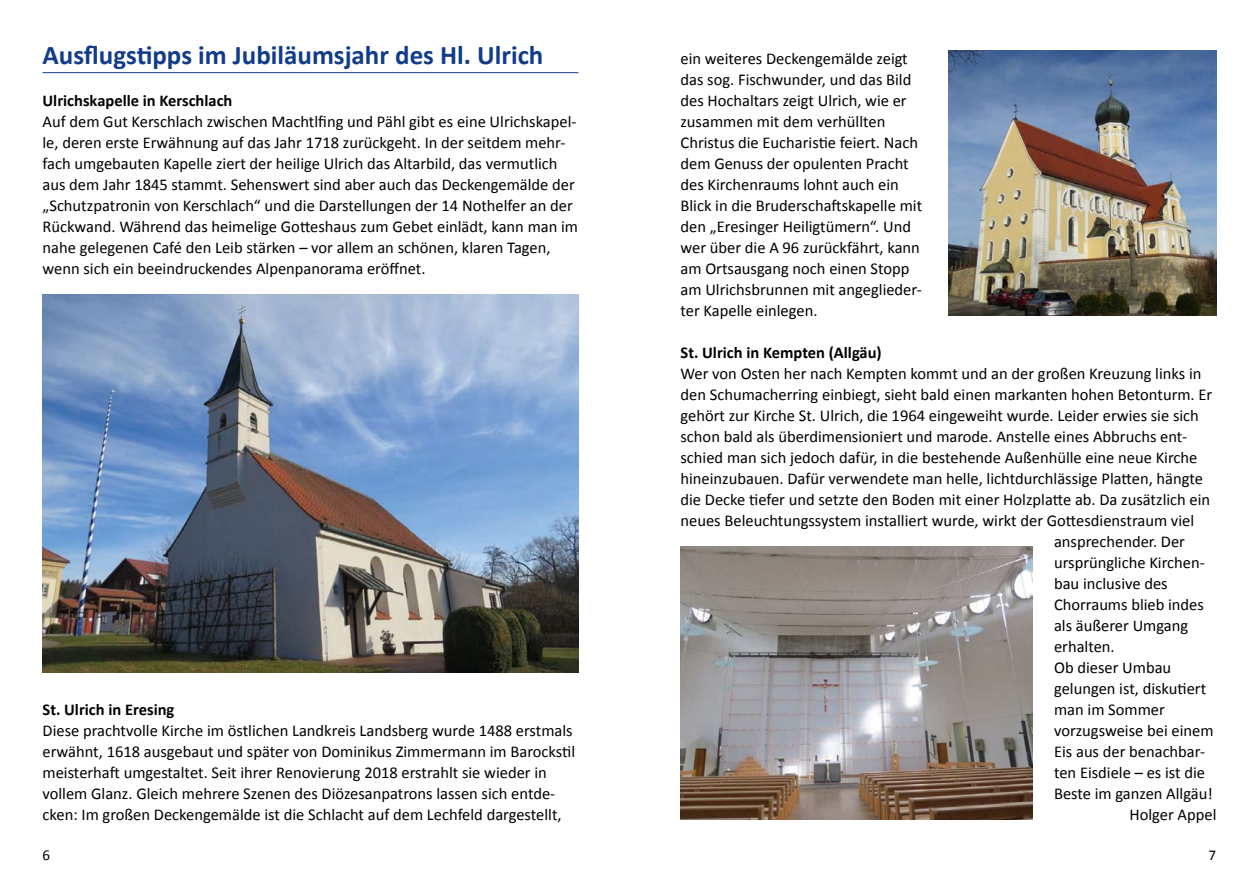
<style>
.page{position:relative;width:1259px;height:893px;background:#fff}
.page>*{position:absolute;margin:0;border:0;box-sizing:border-box;transform-origin:0 0}
.t1{font:700 27px "Calibri";color:#123c89}
.t2{font:16.5px/21px "Calibri";color:#000}
.t3{font:700 16.5px "Calibri";color:#000}
.t4{font:15px "Calibri";color:#000}
</style>
<div class="page">
<hr style="left:43px;top:72px;width:535px;height:1px;background:#123c89">
<img style="left:948px;top:50px;width:268px;height:266px">
<img style="left:43px;top:295px;width:535px;height:378px">
<img style="left:680px;top:547px;width:352px;height:273px">
<h1 class="t1" style="left:43px;top:38px;width:502px">Ausflugstipps im Jubiläumsjahr des Hl. Ulrich</h1>
<p class="t3" style="left:43px;top:90px;width:191px">Ulrichskapelle in Kerschlach</p>
<p class="t2" style="left:43px;top:110px;width:537px">Auf dem Gut Kerschlach zwischen Machtlfing und Pähl gibt es eine Ulrichskapel&shy;le, deren erste Erwähnung auf das Jahr 1718 zurückgeht. In der seitdem mehr&shy;fach umgebauten Kapelle ziert der heilige Ulrich das Altarbild, das vermutlich aus dem Jahr 1845 stammt. Sehenswert sind aber auch das Deckengemälde der „Schutzpatronin von Kerschlach“ und die Darstellungen der 14 Nothelfer an der Rückwand. Während das heimelige Gotteshaus zum Gebet einlädt, kann man im nahe gelegenen Café den Leib stärken – vor allem an schönen, klaren Tagen, wenn sich ein beeindruckendes Alpenpanorama eröffnet.</p>
<p class="t3" style="left:43px;top:699px;width:133px">St. Ulrich in Eresing</p>
<p class="t2" style="left:43px;top:719px;width:534px">Diese prachtvolle Kirche im östlichen Landkreis Landsberg wurde 1488 erstmals erwähnt, 1618 ausgebaut und später von Dominikus Zimmermann im Barockstil meisterhaft umgestaltet. Seit ihrer Renovierung 2018 erstrahlt sie wieder in vollem Glanz. Gleich mehrere Szenen des Diözesanpatrons lassen sich entde&shy;cken: Im großen Deckengemälde ist die Schlacht auf dem Lechfeld dargestellt,</p>
<p class="t2" style="left:680px;top:47px;width:243px">ein weiteres Deckengemälde zeigt das sog. Fischwunder, und das Bild des Hochaltars zeigt Ulrich, wie er zusammen mit dem verhüllten Christus die Eucharistie feiert. Nach dem Genuss der opulenten Pracht des Kirchenraums lohnt auch ein Blick in die Bruderschaftskapelle mit den „Eresinger Heiligtümern“. Und wer über die A 96 zurückfährt, kann am Ortsausgang noch einen Stopp am Ulrichsbrunnen mit angeglieder&shy;ter Kapelle einlegen.</p>
<p class="t3" style="left:680px;top:342px;width:203px">St. Ulrich in Kempten (Allgäu)</p>
<p class="t2" style="left:680px;top:362px;width:522px">Wer von Osten her nach Kempten kommt und an der großen Kreuzung links in</p>
<p class="t2" style="left:680px;top:383px;width:533px">den Schumacherring einbiegt, sieht bald einen markanten hohen Betonturm. Er</p>
<p class="t2" style="left:680px;top:404px;width:520px">gehört zur Kirche St. Ulrich, die 1964 eingeweiht wurde. Leider erwies sie sich</p>
<p class="t2" style="left:680px;top:425px;width:508px">schon bald als überdimensioniert und marode. Anstelle eines Abbruchs ent-</p>
<p class="t2" style="left:680px;top:446px;width:518px">schied man sich jedoch dafür, in die bestehende Außenhülle eine neue Kirche</p>
<p class="t2" style="left:680px;top:467px;width:524px">hineinzubauen. Dafür verwendete man helle, lichtdurchlässige Platten, hängte</p>
<p class="t2" style="left:680px;top:488px;width:531px">die Decke tiefer und setzte den Boden mit einer Holzplatte ab. Da zusätzlich ein</p>
<p class="t2" style="left:680px;top:509px;width:515px">neues Beleuchtungssystem installiert wurde, wirkt der Gottesdienstraum viel</p>
<p class="t2" style="left:1054px;top:530px;width:132px">ansprechender. Der</p>
<p class="t2" style="left:1054px;top:551px;width:152px">ursprüngliche Kirchen-</p>
<p class="t2" style="left:1054px;top:572px;width:115px">bau inclusive des</p>
<p class="t2" style="left:1054px;top:593px;width:151px">Chorraums blieb indes</p>
<p class="t2" style="left:1054px;top:614px;width:136px">als äußerer Umgang</p>
<p class="t2" style="left:1054px;top:635px;width:62px">erhalten.</p>
<p class="t2" style="left:1054px;top:656px;width:119px">Ob dieser Umbau</p>
<p class="t2" style="left:1054px;top:677px;width:154px">gelungen ist, diskutiert</p>
<p class="t2" style="left:1054px;top:698px;width:112px">man im Sommer</p>
<p class="t2" style="left:1054px;top:719px;width:161px">vorzugsweise bei einem</p>
<p class="t2" style="left:1054px;top:740px;width:153px">Eis aus der benachbar-</p>
<p class="t2" style="left:1054px;top:761px;width:152px">ten Eisdiele – es ist die</p>
<p class="t2" style="left:1054px;top:782px;width:160px">Beste im ganzen Allgäu!</p>
<p class="t2" style="left:1129px;top:803px;width:88px">Holger Appel</p>
<p class="t4" style="left:43px;top:846px;width:9px">6</p>
<p class="t4" style="left:1208px;top:846px;width:9px">7</p>
</div>
